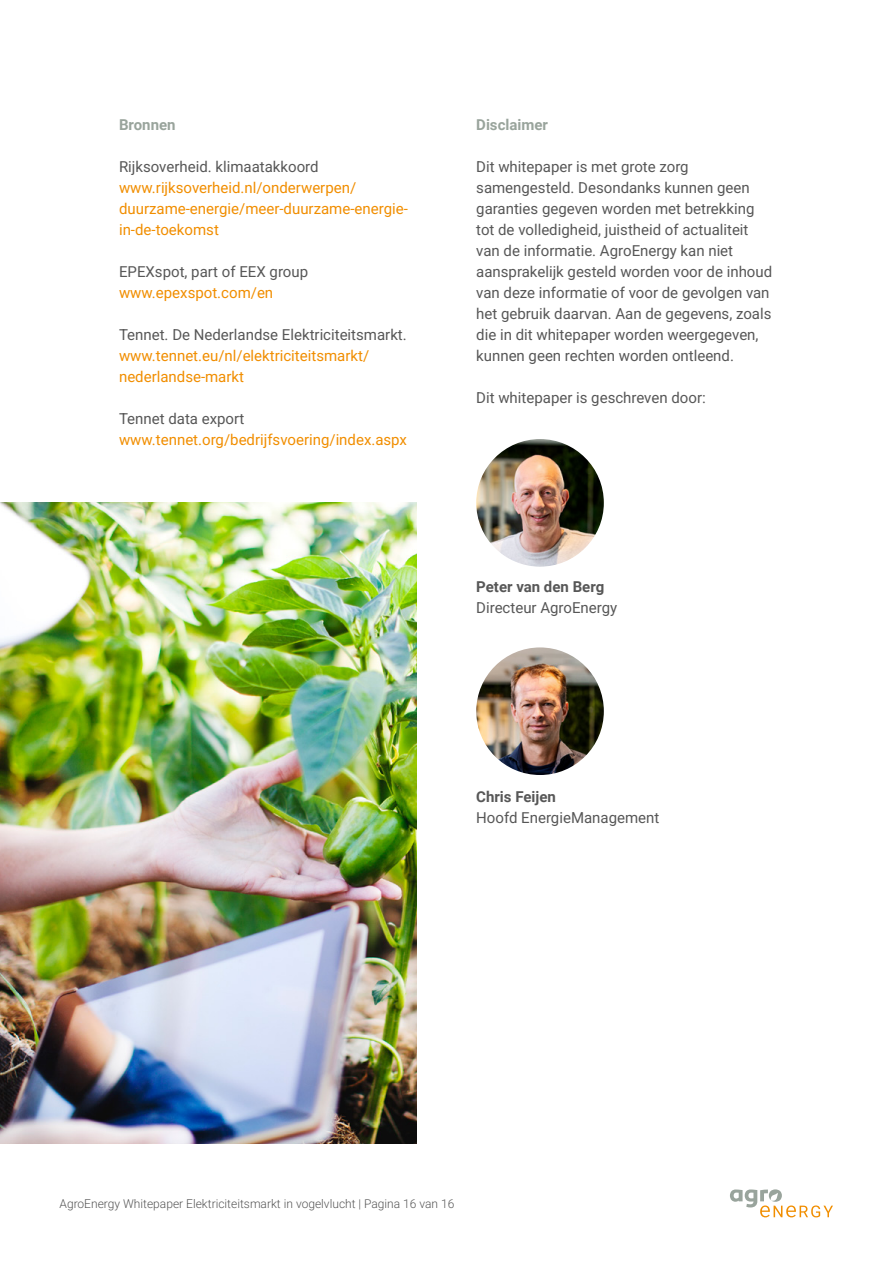
<style>
.page{position:relative;width:893px;height:1263px;background:#fff}
.page>*{position:absolute;margin:0;border:0;box-sizing:border-box;transform-origin:0 0}
.t1{font:15px/21px "Roboto";color:#575757}
.t2{font:15px/21px "Roboto";color:#f18e00}
.t3{font:700 15px "Roboto";color:#575757}
.t4{font:700 15px "Roboto";color:#99a49c}
.t5{font:12px "Roboto";color:#575757}
</style>
<div class="page">
<img style="left:476px;top:647px;width:128px;height:128px;border-radius:64px">
<img style="left:476px;top:439px;width:128px;height:128px;border-radius:64px">
<img style="left:0;top:503px;width:417px;height:641px">
<svg style="left:730px;top:1189px;width:103px;height:28px"></svg>
<p class="t4" style="left:119px;top:114px;width:58px">Bronnen</p>
<p class="t1" style="left:119px;top:156px;width:201px">Rijksoverheid. klimaatakkoord</p>
<p class="t2" style="left:119px;top:177px;width:290px">www.rijksoverheid.nl/onderwerpen/ duurzame-energie/meer-duurzame-energie&shy;in-de-toekomst</p>
<p class="t1" style="left:119px;top:261px;width:191px">EPEXspot, part of EEX group</p>
<p class="t2" style="left:119px;top:282px;width:156px">www.epexspot.com/en</p>
<p class="t1" style="left:119px;top:324px;width:289px">Tennet. De Nederlandse Elektriciteitsmarkt.</p>
<p class="t2" style="left:119px;top:345px;width:252px">www.tennet.eu/nl/elektriciteitsmarkt/ nederlandse-markt</p>
<p class="t1" style="left:119px;top:408px;width:127px">Tennet data export</p>
<p class="t2" style="left:119px;top:429px;width:289px">www.tennet.org/bedrijfsvoering/index.aspx</p>
<p class="t4" style="left:476px;top:114px;width:73px">Disclaimer</p>
<p class="t1" style="left:476px;top:156px;width:297px">Dit whitepaper is met grote zorg samengesteld. Desondanks kunnen geen garanties gegeven worden met betrekking tot de volledigheid, juistheid of actualiteit van de informatie. AgroEnergy kan niet aansprakelijk gesteld worden voor de inhoud van deze informatie of voor de gevolgen van het gebruik daarvan. Aan de gegevens, zoals die in dit whitepaper worden weergegeven, kunnen geen rechten worden ontleend.</p>
<p class="t1" style="left:476px;top:387px;width:231px">Dit whitepaper is geschreven door:</p>
<p class="t3" style="left:476px;top:576px;width:129px">Peter van den Berg</p>
<p class="t1" style="left:476px;top:597px;width:143px">Directeur AgroEnergy</p>
<p class="t3" style="left:476px;top:786px;width:81px">Chris Feijen</p>
<p class="t1" style="left:476px;top:807px;width:185px">Hoofd EnergieManagement</p>
<p class="t5" style="left:60px;top:1195px;width:396px">AgroEnergy Whitepaper Elektriciteitsmarkt in vogelvlucht | Pagina 16 van 16</p>
</div>
